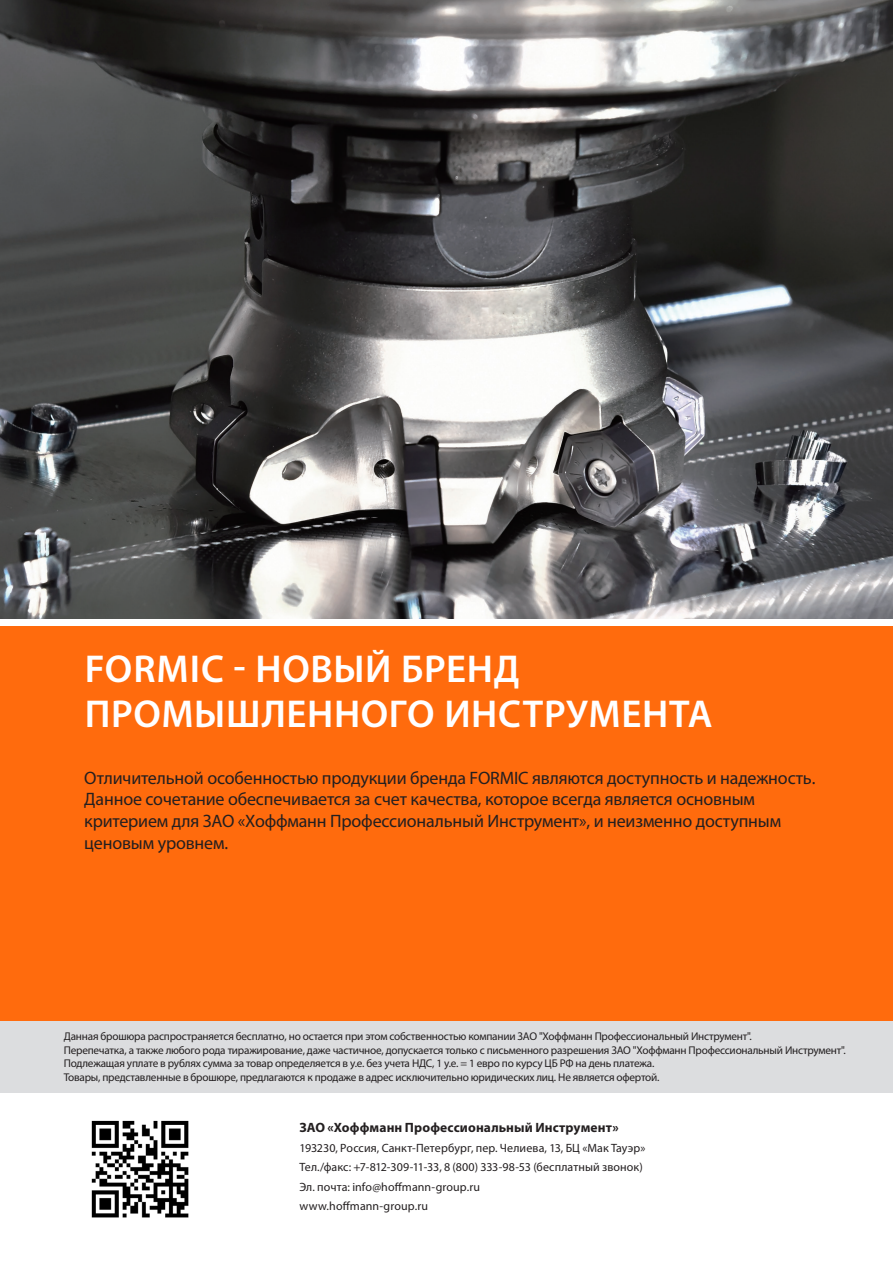
<style>
.page{position:relative;width:893px;height:1263px;background:#fff}
.page>*{position:absolute;margin:0;border:0;box-sizing:border-box;transform-origin:0 0}
.Bro_Titel_Headline_semib_versal_26{font:600 39px/45px "Myriad Pro";letter-spacing:.015em;color:#fff}
.Bro_Titel_Subline_reg_12{font:18px/21.6px "Myriad Pro";letter-spacing:-.01em;color:#231f20}
.BU{font:700 13.5px "Myriad Pro";letter-spacing:.01em;color:#231f20}
.BU-2{font:12px/19.5px "Myriad Pro";letter-spacing:.005em;color:#231f20}
.Copyright{font:11.25px/13.5px "Myriad Pro";letter-spacing:-.02em;color:#231f20}
</style>
<div class="page">
<div style="left:0;top:621px;width:893px;height:412px;background:#ff6b0d"></div>
<img style="left:91px;top:1120px;width:98px;height:98px">
<div style="left:0;top:1022px;width:893px;height:71px;background:#dcdddf"></div>
<img style="left:0;top:0;width:893px;height:619px">
<div style="left:0;top:619px;width:893px;height:6px;background:#fff"></div>
<p class="Bro_Titel_Headline_semib_versal_26" style="left:85px;top:645px;width:629px">FORMIC - НОВЫЙ БРЕНД<br>ПРОМЫШЛЕННОГО ИНСТРУМЕНТА</p>
<p class="Bro_Titel_Subline_reg_12" style="left:84px;top:767px;width:733px">Отличительной особенностью продукции бренда FORMIC являются доступность и надежность.<br>Данное сочетание обеспечивается за счет качества, которое всегда является основным критерием для ЗАО «Хоффманн Профессиональный Инструмент», и неизменно доступным ценовым уровнем.</p>
<p class="Copyright" style="left:64px;top:1029px;width:783px">Данная брошюра распространяется бесплатно, но остается при этом собственностью компании ЗАО "Хоффманн Профессиональный Инструмент".<br>Перепечатка, а также любого рода тиражирование, даже частичное, допускается только с письменного разрешения ЗАО "Хоффманн Профессиональный Инструмент".<br>Подлежащая уплате в рублях сумма за товар определяется в у.е. без учета НДС, 1 у.е. = 1 евро по курсу ЦБ РФ на день платежа.<br>Товары, представленные в брошюре, предлагаются к продаже в адрес исключительно юридических лиц. Не является офертой.</p>
<p class="BU" style="left:299px;top:1119px;width:321px">ЗАО «Хоффманн Профессиональный Инструмент»</p>
<p class="BU-2" style="left:299px;top:1138px;width:348px">193230, Россия, Санкт-Петербург, пер. Челиева, 13, БЦ «Мак Тауэр» Tел./факс: +7-812-309-11-33, 8 (800) 333-98-53 (бесплатный звонок)<br>Эл. почта: info@hoffmann-group.ru<br>www.hoffmann-group.ru</p>
</div>
